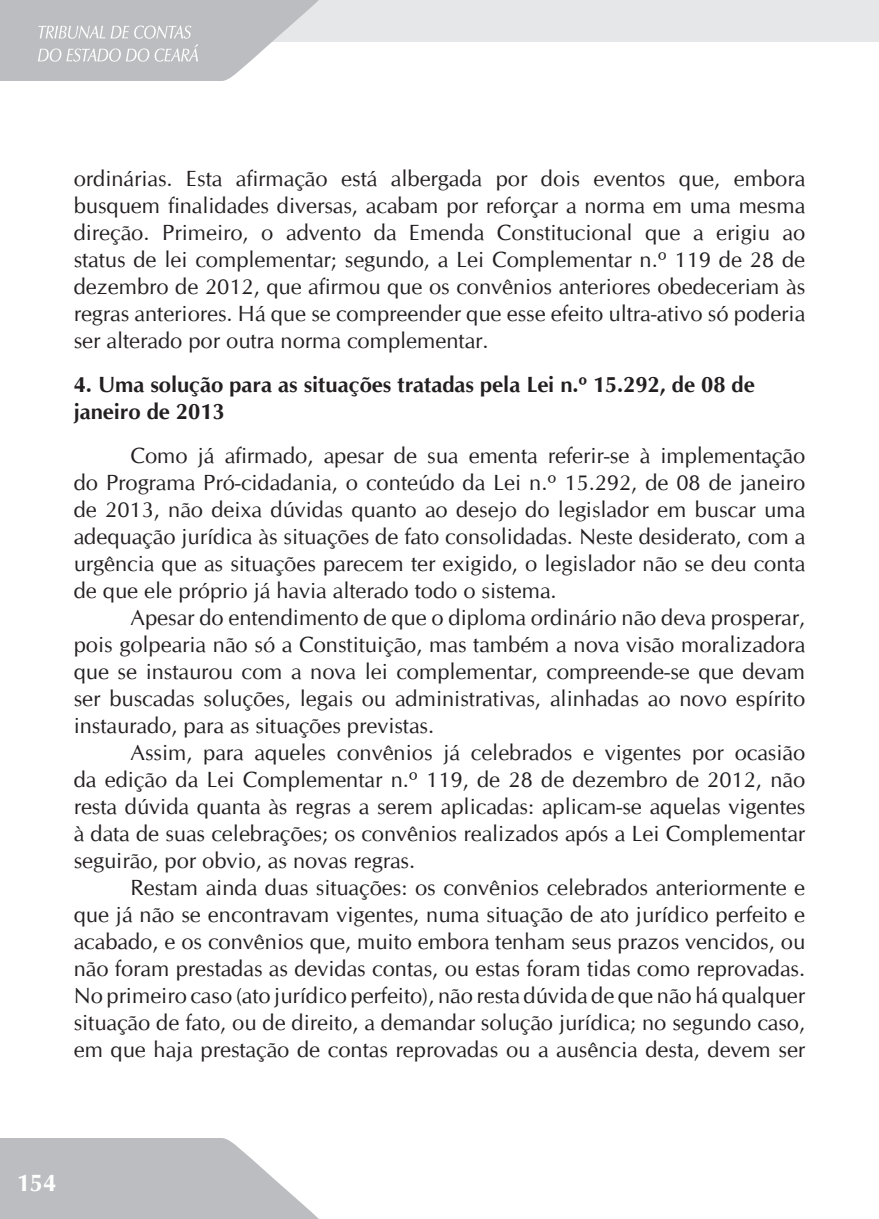
<style>
.page{position:relative;width:879px;height:1219px;background:#fff}
.page>*{position:absolute;margin:0;border:0;box-sizing:border-box;transform-origin:0 0}
.t1{font:700 24px "CG Omega";color:#fff}
.t2{font:22px/27px "CG Omega";color:#231f20;text-align:justify}
.t3{font:700 22px/27px "CG Omega";color:#231f20}
</style>
<div class="page">
<div style="left:0;top:0;width:878px;height:41px;background:#e6e7e9"></div>
<hr style="left:878px;top:0;width:1px;height:41px;background:#e6e7e9">
<svg style="left:0;top:1138px;width:319px;height:81px;background:#c5c6c9"></svg>
<svg style="left:0;top:0;width:340px;height:81px"></svg>
<p class="t2" style="left:74px;top:166px;width:733px">ordinárias. Esta afirmação está albergada por dois eventos que, embora busquem finalidades diversas, acabam por reforçar a norma em uma mesma direção. Primeiro, o advento da Emenda Constitucional que a erigiu ao status de lei complementar; segundo, a Lei Complementar n.º 119 de 28 de dezembro de 2012, que afirmou que os convênios anteriores obedeceriam às regras anteriores. Há que se compreender que esse efeito ultra-ativo só poderia ser alterado por outra norma complementar.</p>
<p class="t3" style="left:74px;top:371px;width:682px">4. Uma solução para as situações tratadas pela Lei n.º 15.292, de 08 de janeiro de 2013</p>
<p class="t2" style="left:74px;top:443px;width:733px;text-indent:57px">Como já afirmado, apesar de sua ementa referir-se à implementação do Programa Pró-cidadania, o conteúdo da Lei n.º 15.292, de 08 de janeiro de 2013, não deixa dúvidas quanto ao desejo do legislador em buscar uma adequação jurídica às situações de fato consolidadas. Neste desiderato, com a urgência que as situações parecem ter exigido, o legislador não se deu conta de que ele próprio já havia alterado todo o sistema.</p>
<p class="t2" style="left:74px;top:605px;width:733px;text-indent:57px">Apesar do entendimento de que o diploma ordinário não deva prosperar, pois golpearia não só a Constituição, mas também a nova visão moralizadora que se instaurou com a nova lei complementar, compreende-se que devam ser buscadas soluções, legais ou administrativas, alinhadas ao novo espírito instaurado, para as situações previstas.</p>
<p class="t2" style="left:74px;top:740px;width:733px;text-indent:57px">Assim, para aqueles convênios já celebrados e vigentes por ocasião da edição da Lei Complementar n.º 119, de 28 de dezembro de 2012, não resta dúvida quanta às regras a serem aplicadas: aplicam-se aquelas vigentes à data de suas celebrações; os convênios realizados após a Lei Complementar seguirão, por obvio, as novas regras.</p>
<p class="t2" style="left:74px;top:875px;width:733px;text-indent:57px">Restam ainda duas situações: os convênios celebrados anteriormente e que já não se encontravam vigentes, numa situação de ato jurídico perfeito e acabado, e os convênios que, muito embora tenham seus prazos vencidos, ou não foram prestadas as devidas contas, ou estas foram tidas como reprovadas.<br>No primeiro caso (ato jurídico perfeito), não resta dúvida de que não há qualquer situação de fato, ou de direito, a demandar solução jurídica; no segundo caso, em que haja prestação de contas reprovadas ou a ausência desta, devem ser</p>
<p class="t1" style="left:16px;top:1168px;width:41px">154</p>
</div>
